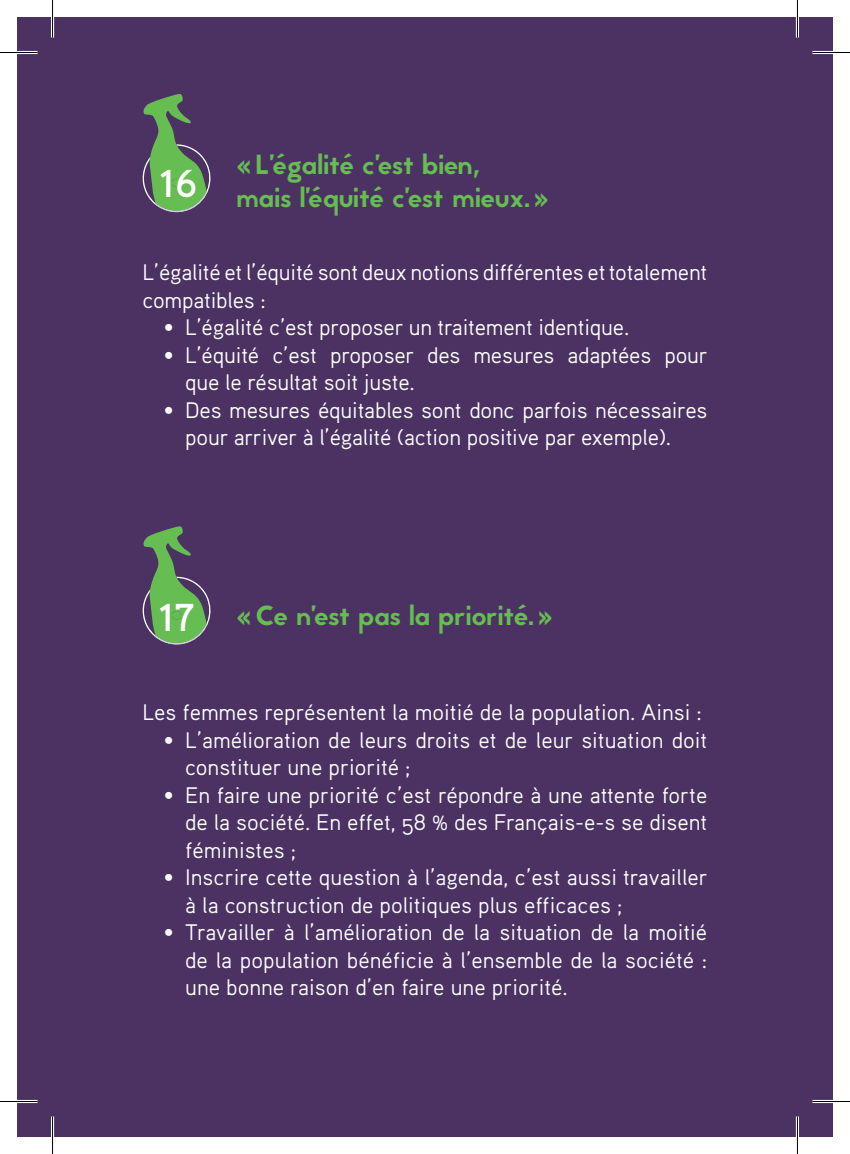
<style>
.page{position:relative;width:850px;height:1154px;background:#fff}
.page>*{position:absolute;margin:0;border:0;box-sizing:border-box;transform-origin:0 0}
.t1{font:700 38.75px "Aaux Pro";color:#fff}
.t2{font:27.5px/33px "Jaapokki";color:#66bd52}
.t3{font:22.5px/27.5px "Aaux Pro Regular OSF";letter-spacing:-.01em;color:#fff}
.s1{font-family:"Aaux Pro Black SC"}
.s2{font-family:"Aaux Pro";font-weight:700;font-size:38.75px;color:#fff}
</style>
<div class="page">
<div style="left:17px;top:17px;width:815px;height:1120px;background:#4c3263"></div>
<svg style="left:142px;top:526px;width:69px;height:119px"></svg>
<svg style="left:142px;top:94px;width:69px;height:119px"></svg>
<hr style="left:0;top:51px;width:38px;height:3px;background:#fff">
<hr style="left:812px;top:51px;width:37px;height:3px;background:#fff">
<hr style="left:0;top:1100px;width:38px;height:3px;background:#fff">
<hr style="left:812px;top:1100px;width:37px;height:3px;background:#fff">
<hr style="left:51px;top:0;width:3px;height:38px;background:#fff">
<hr style="left:51px;top:1116px;width:3px;height:38px;background:#fff">
<hr style="left:795px;top:0;width:3px;height:38px;background:#fff">
<hr style="left:795px;top:1116px;width:3px;height:38px;background:#fff">
<hr style="left:0;top:52px;width:38px;height:1px;background:#000">
<hr style="left:812px;top:52px;width:37px;height:1px;background:#000">
<hr style="left:0;top:1101px;width:38px;height:1px;background:#000">
<hr style="left:812px;top:1101px;width:37px;height:1px;background:#000">
<hr style="left:52px;top:0;width:1px;height:38px;background:#000">
<hr style="left:52px;top:1116px;width:1px;height:38px;background:#000">
<hr style="left:796px;top:0;width:1px;height:38px;background:#000">
<hr style="left:796px;top:1116px;width:1px;height:38px;background:#000">
<h1 class="t1" style="left:159px;top:159px;width:39px">16</h1>
<p class="t2" style="left:236px;top:148px;width:314px"><span class="s1">«</span>L’égalité c’est bien,<br>mais l’équité c’est mieux.<span class="s1">»</span></p>
<p class="t3" style="left:142px;top:258px;width:566px">L’égalité et l’équité sont deux notions différentes et totalement compatibles :</p>
<p class="t3" style="left:164px;top:313px;width:466px">• L’égalité c’est proposer un traitement identique.</p>
<p class="t3" style="left:185px;top:340px;width:524px;text-indent:-21px">• L’équité c’est proposer des mesures adaptées pour que le résultat soit juste.</p>
<p class="t3" style="left:185px;top:395px;width:523px;text-indent:-21px">• Des mesures équitables sont donc parfois nécessaires pour arriver à l’égalité (action positive par exemple).</p>
<p class="t2" style="left:159px;top:600px;width:395px"><span class="s2">17</span> <span class="s1">«</span>Ce n’est pas la priorité.<span class="s1">»</span></p>
<p class="t3" style="left:142px;top:698px;width:560px">Les femmes représentent la moitié de la population. Ainsi :</p>
<p class="t3" style="left:185px;top:725px;width:523px;text-indent:-21px">• L’amélioration de leurs droits et de leur situation doit constituer une priorité ;</p>
<p class="t3" style="left:185px;top:780px;width:523px;text-align:justify;text-indent:-21px">• En faire une priorité c’est répondre à une attente forte de la société. En effet, 58 % des Français-e-s se disent féministes ;</p>
<p class="t3" style="left:185px;top:863px;width:524px;text-indent:-21px">• Inscrire cette question à l’agenda, c’est aussi travailler à la construction de politiques plus efficaces ;</p>
<p class="t3" style="left:185px;top:918px;width:523px;text-align:justify;text-indent:-21px">• Travailler à l’amélioration de la situation de la moitié de la population bénéficie à l’ensemble de la société : une bonne raison d’en faire une priorité.</p>
</div>
